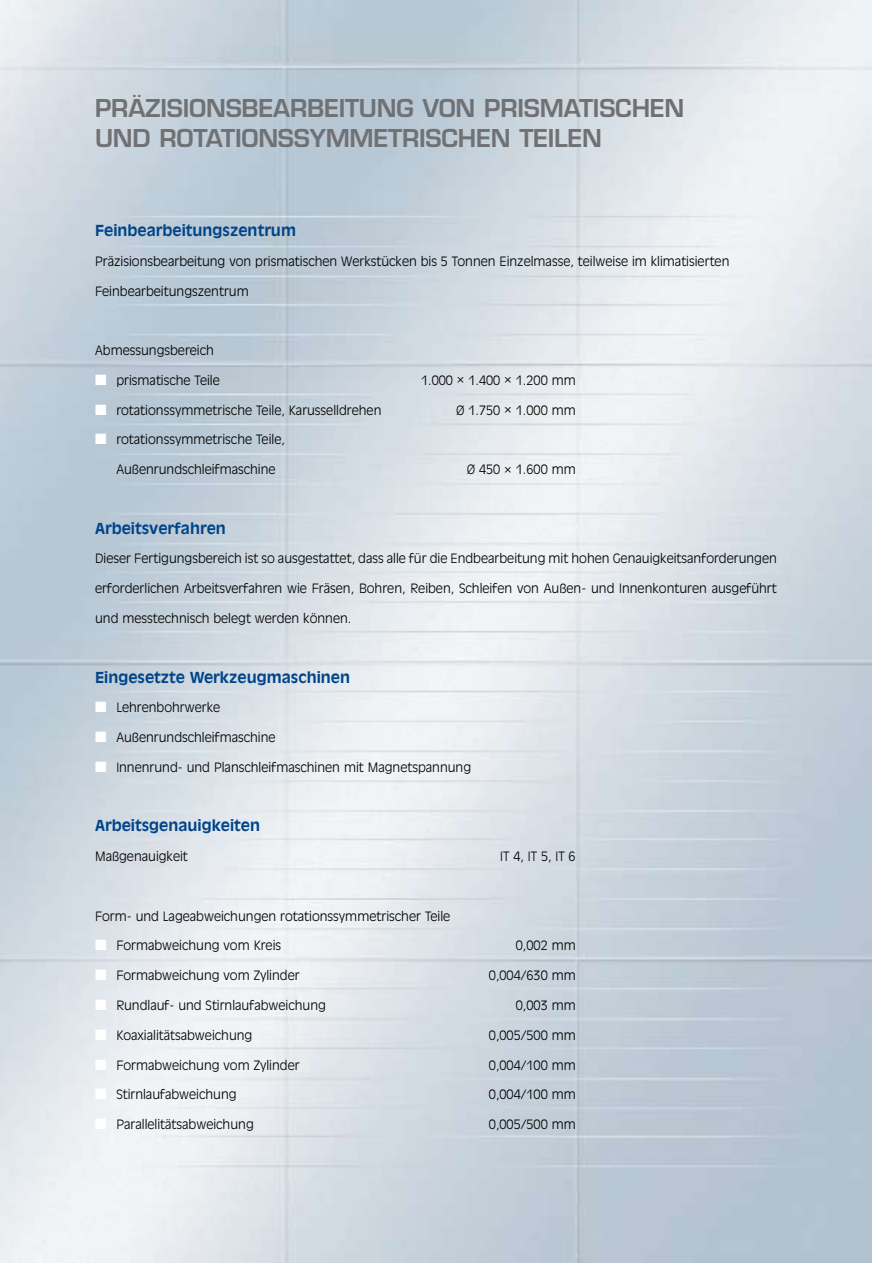
<style>
.page{position:relative;width:872px;height:1263px;background:#fff}
.page>*{position:absolute;margin:0;border:0;box-sizing:border-box;transform-origin:0 0}
.t1{font:600 24px "Eurostile";letter-spacing:-.01em;color:#707173}
.t2{font:700 15px "Antique Olive";color:#004489}
.t3{font:300 12.75px "Antique Olive";color:#000}
.s1{color:#fff}
</style>
<div class="page">
<h1 class="t1" style="left:95px;top:93px;width:82px">PRÄZISIONSBEARBEITUNG</h1>
<h1 class="t1" style="left:422px;top:93px;width:260px">VON PRISMATISCHEN</h1>
<h1 class="t1" style="left:95px;top:123px;width:82px">UN D ROTATIONSSYMMETRISCHEN</h1>
<h1 class="t1" style="left:519px;top:123px;width:81px">TEILEN</h1>
<p class="t2" style="left:95px;top:221px;width:202px">Feinbearbeitungszentrum</p>
<p class="t3" style="left:95px;top:254px;width:636px">Präzisionsbearbeitung von prismatischen Werkstücken bis 5 Tonnen Einzelmasse, teilweise im klimatisierten</p>
<p class="t3" style="left:95px;top:283px;width:155px">Feinbearbeitungszentrum</p>
<p class="t3" style="left:95px;top:343px;width:120px">Abmessungsbereich</p>
<p class="t3" style="left:95px;top:373px;width:126px"><span class="s1">■</span> prismatische Teile</p>
<p class="t3" style="left:421px;top:373px;width:156px">1.000 × 1.400 × 1.200 mm</p>
<p class="t3" style="left:95px;top:402px;width:288px"><span class="s1">■</span> rotationssymmetrische Teile, Karusselldrehen</p>
<p class="t3" style="left:456px;top:402px;width:121px">Ø 1.750 × 1.000 mm</p>
<p class="t3" style="left:95px;top:432px;width:191px"><span class="s1">■</span> rotationssymmetrische Teile,</p>
<p class="t3" style="left:116px;top:462px;width:161px">Außenrundschleifmaschine</p>
<p class="t3" style="left:467px;top:462px;width:110px">Ø 450 × 1.600 mm</p>
<p class="t2" style="left:95px;top:519px;width:132px">Arbeitsverfahren</p>
<p class="t3" style="left:95px;top:551px;width:683px">Dieser Fertigungsbereich ist so ausgestattet, dass alle für die Endbearbeitung mit hohen Genauigkeitsanforderungen</p>
<p class="t3" style="left:95px;top:581px;width:683px">erforderlichen Arbeitsverfahren wie Fräsen, Bohren, Reiben, Schleifen von Außen- und Innenkonturen ausgeführt</p>
<p class="t3" style="left:95px;top:611px;width:258px">und messtechnisch belegt werden können.</p>
<p class="t2" style="left:95px;top:668px;width:256px">Eingesetzte Werkzeugmaschinen</p>
<p class="t3" style="left:95px;top:700px;width:127px"><span class="s1">■</span> Lehrenbohrwerke</p>
<p class="t3" style="left:95px;top:730px;width:182px"><span class="s1">■</span> Außenrundschleifmaschine</p>
<p class="t3" style="left:95px;top:760px;width:377px"><span class="s1">■</span> Innenrund- und Planschleifmaschinen mit Magnetspannung</p>
<p class="t2" style="left:95px;top:817px;width:167px">Arbeitsgenauigkeiten</p>
<p class="t3" style="left:95px;top:849px;width:94px">Maßgenauigkeit</p>
<p class="t3" style="left:500px;top:849px;width:77px">IT 4, IT 5, IT 6</p>
<p class="t3" style="left:95px;top:908px;width:357px">Form- und Lageabweichungen rotationssymmetrischer Teile</p>
<p class="t3" style="left:95px;top:938px;width:188px"><span class="s1">■</span> Formabweichung vom Kreis</p>
<p class="t3" style="left:516px;top:938px;width:61px">0,002 mm</p>
<p class="t3" style="left:95px;top:968px;width:206px"><span class="s1">■</span> Formabweichung vom Zylinder</p>
<p class="t3" style="left:489px;top:968px;width:88px">0,004/630 mm</p>
<p class="t3" style="left:95px;top:998px;width:232px"><span class="s1">■</span> Rundlauf- und Stirnlaufabweichung</p>
<p class="t3" style="left:516px;top:998px;width:61px">0,003 mm</p>
<p class="t3" style="left:95px;top:1027px;width:159px"><span class="s1">■</span> Koaxialitätsabweichung</p>
<p class="t3" style="left:489px;top:1027px;width:88px">0,005/500 mm</p>
<p class="t3" style="left:95px;top:1057px;width:206px"><span class="s1">■</span> Formabweichung vom Zylinder</p>
<p class="t3" style="left:489px;top:1057px;width:88px">0,004/100 mm</p>
<p class="t3" style="left:95px;top:1087px;width:143px"><span class="s1">■</span> Stirnlaufabweichung</p>
<p class="t3" style="left:489px;top:1087px;width:88px">0,004/100 mm</p>
<p class="t3" style="left:95px;top:1117px;width:160px"><span class="s1">■</span> Parallelitätsabweichung</p>
<p class="t3" style="left:489px;top:1117px;width:88px">0,005/500 mm</p>
</div>
